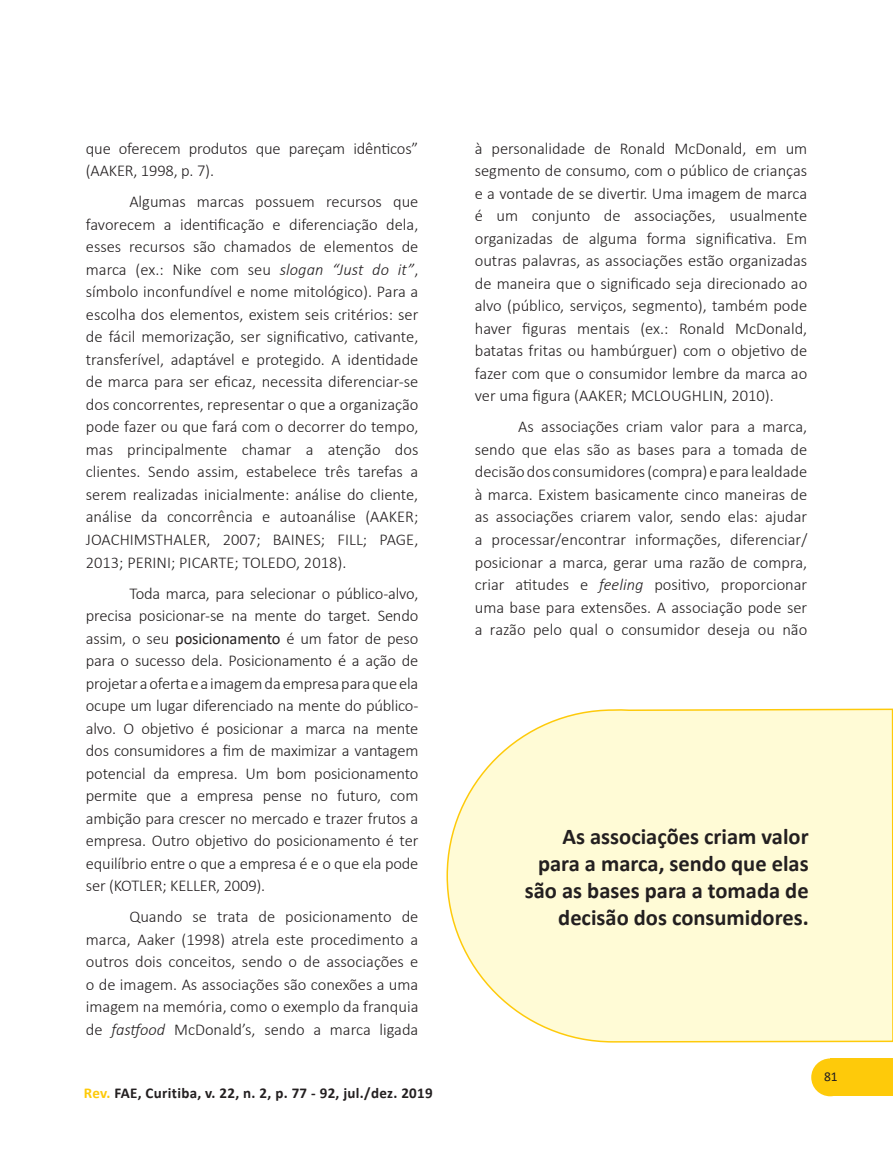
<style>
.page{position:relative;width:893px;height:1149px;background:#fff}
.page>*{position:absolute;margin:0;border:0;box-sizing:border-box;transform-origin:0 0}
.Olho{font:700 22.5px/27px "Calibri";color:#231f20;text-align:right}
.Texto_PN{font:300 16.5px/22.5px "Calibri";color:#231f20;text-align:justify}
.t1{font:700 15px "Calibri";letter-spacing:.02em;color:#231f20}
.t2{font:13.5px "Calibri";color:#231f20}
.s1{font-style:italic}
.s2{font-weight:400}
.s3{color:#feca0a}
</style>
<div class="page">
<div style="left:830px;top:1058px;width:63px;height:37px;background:#feca0a"></div>
<div style="left:811px;top:1058px;width:38px;height:37px;background:#feca0a;border-radius:50%"></div>
<svg style="left:446px;top:708px;width:447px;height:334px;background:#fefad6"></svg>
<p class="Texto_PN" style="left:86px;top:137px;width:334px">que oferecem produtos que pareçam idênticos” (AAKER, 1998, p. 7).</p>
<p class="Texto_PN" style="left:86px;top:190px;width:334px;text-indent:44px">Algumas marcas possuem recursos que favorecem a identificação e diferenciação dela, esses recursos são chamados de elementos de marca (ex.: Nike com seu <span class="s1">slogan “Just do it”</span>, símbolo inconfundível e nome mitológico). Para a escolha dos elementos, existem seis critérios: ser de fácil memorização, ser significativo, cativante, transferível, adaptável e protegido. A identidade de marca para ser eficaz, necessita diferenciar-se dos concorrentes, representar o que a organização pode fazer ou que fará com o decorrer do tempo, mas principalmente chamar a atenção dos clientes. Sendo assim, estabelece três tarefas a serem realizadas inicialmente: análise do cliente, análise da concorrência e autoanálise (AAKER; JOACHIMSTHALER, 2007; BAINES; FILL; PAGE, 2013; PERINI; PICARTE; TOLEDO, 2018).</p>
<p class="Texto_PN" style="left:86px;top:581px;width:334px;text-indent:44px">Toda marca, para selecionar o público-alvo, precisa posicionar-se na mente do target. Sendo assim, o seu <span class="s2">posicionamento</span> é um fator de peso para o sucesso dela. Posicionamento é a ação de projetar aofertaea imagemdaempresaparaqueela ocupe um lugar diferenciado na mente do público&shy;alvo. O objetivo é posicionar a marca na mente dos consumidores a fim de maximizar a vantagem potencial da empresa. Um bom posicionamento permite que a empresa pense no futuro, com ambição para crescer no mercado e trazer frutos a empresa. Outro objetivo do posicionamento é ter equilíbrio entre o que a empresa é e o que ela pode ser (KOTLER; KELLER, 2009).</p>
<p class="Texto_PN" style="left:86px;top:905px;width:334px;text-indent:44px">Quando se trata de posicionamento de marca, Aaker (1998) atrela este procedimento a outros dois conceitos, sendo o de associações e o de imagem. As associações são conexões a uma imagem na memória, como o exemplo da franquia de <span class="s1">fastfood</span> McDonald’s, sendo a marca ligada</p>
<p class="t1" style="left:84px;top:1081px;width:350px"><span class="s3">Rev.</span> FAE, Curitiba, v. 22, n. 2, p. 77 - 92, jul./dez. 2019</p>
<p class="Texto_PN" style="left:475px;top:137px;width:334px">à personalidade de Ronald McDonald, em um segmento de consumo, com o público de crianças e a vontade de se divertir. Uma imagem de marca é um conjunto de associações, usualmente organizadas de alguma forma significativa. Em outras palavras, as associações estão organizadas de maneira que o significado seja direcionado ao alvo (público, serviços, segmento), também pode haver figuras mentais (ex.: Ronald McDonald, batatas fritas ou hambúrguer) com o objetivo de fazer com que o consumidor lembre da marca ao ver uma figura (AAKER; MCLOUGHLIN, 2010).</p>
<p class="Texto_PN" style="left:475px;top:415px;width:334px;text-indent:44px">As associações criam valor para a marca, sendo que elas são as bases para a tomada de decisãodos consumidores(compra)epara lealdade à marca. Existem basicamente cinco maneiras de as associações criarem valor, sendo elas: ajudar a processar/encontrar informações, diferenciar/ posicionar a marca, gerar uma razão de compra, criar atitudes e <span class="s1">feeling</span> positivo, proporcionar uma base para extensões. A associação pode ser a razão pelo qual o consumidor deseja ou não</p>
<p class="Olho" style="left:525px;top:822px;width:285px">As associações criam valor para a marca, sendo que elas são as bases para a tomada de decisão dos consumidores.</p>
<p class="t2" style="left:824px;top:1066px;width:15px">81</p>
</div>
